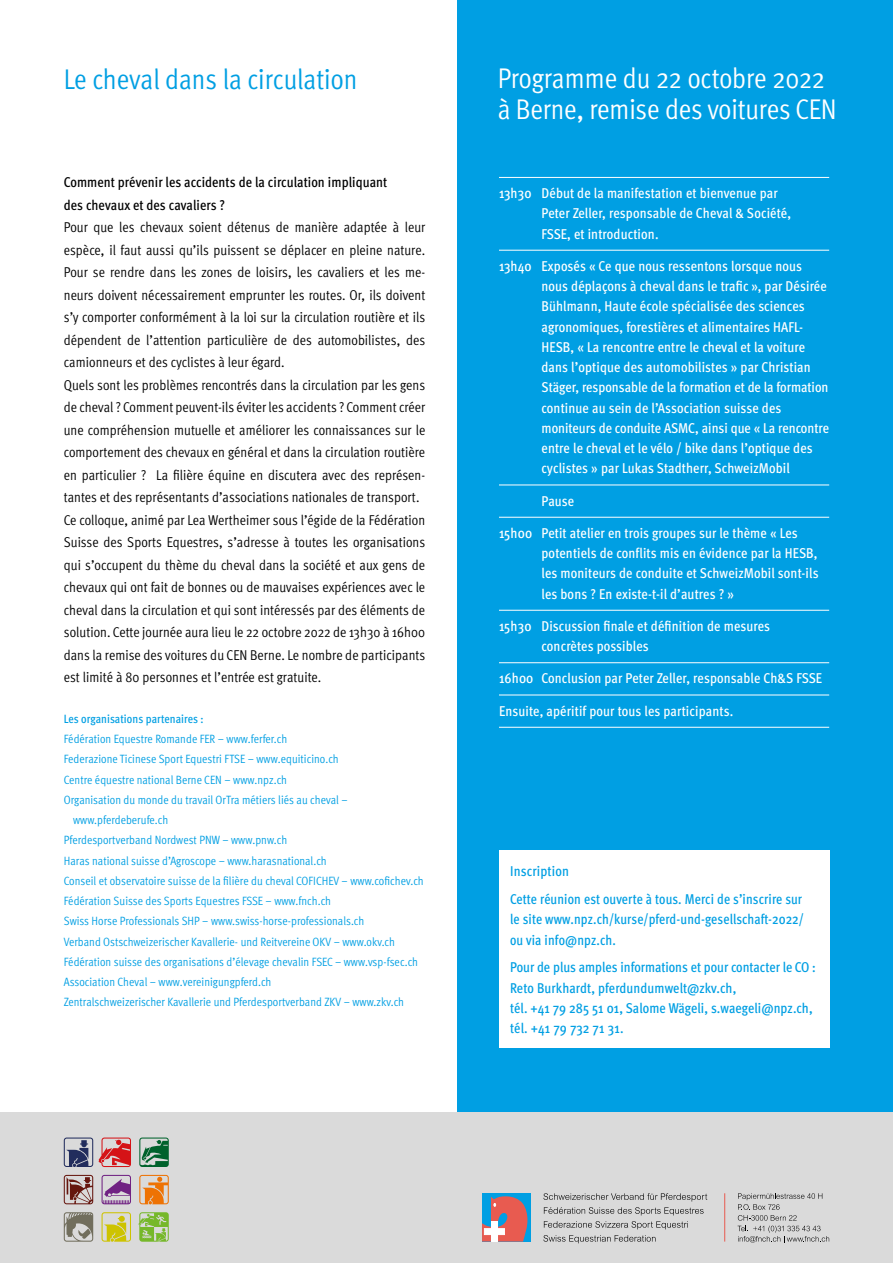
<style>
.page{position:relative;width:893px;height:1263px;background:#fff}
.page>*{position:absolute;margin:0;border:0;box-sizing:border-box;transform-origin:0 0}
.t1{font:28.5px/31.5px "Meta Pro Cond Norm";letter-spacing:-.005em;color:#fff}
.t2{font:28.5px "Meta Pro Cond Norm";letter-spacing:-.005em;color:#009fe3}
.t3{font:14.25px/22.5px "Meta Pro Cond Norm";letter-spacing:.005em;color:#000}
.t4{font:500 condensed 14.25px/20.2px "Meta Pro";letter-spacing:.01em;color:#fff}
.t5{font:500 condensed 14.25px/20.2px "Meta Pro";letter-spacing:.005em;color:#009fe3}
.t6{font:500 condensed 14.25px/22.5px "Meta Pro";letter-spacing:.005em;color:#000}
.t7{font:12px "Meta Pro Cond Norm";letter-spacing:.005em;color:#009fe3}
.t8{font:500 condensed 12px "Meta Pro";letter-spacing:.005em;color:#009fe3}
</style>
<div class="page">
<div style="left:0;top:1112px;width:893px;height:151px;background:#dadada"></div>
<div style="left:457px;top:0;width:436px;height:1112px;background:#009fe3"></div>
<hr style="left:499px;top:177px;width:330px;height:1px;background:#fff">
<hr style="left:499px;top:250px;width:330px;height:1px;background:#fff">
<hr style="left:499px;top:485px;width:330px;height:1px;background:#fff">
<hr style="left:499px;top:517px;width:330px;height:1px;background:#fff">
<hr style="left:499px;top:610px;width:330px;height:1px;background:#fff">
<hr style="left:499px;top:662px;width:330px;height:1px;background:#fff">
<hr style="left:499px;top:695px;width:330px;height:1px;background:#fff">
<hr style="left:499px;top:727px;width:330px;height:1px;background:#fff">
<div style="left:499px;top:850px;width:330px;height:198px;background:#fff"></div>
<svg style="left:64px;top:1175px;width:29px;height:29px"></svg>
<svg style="left:64px;top:1212px;width:29px;height:30px"></svg>
<svg style="left:102px;top:1175px;width:29px;height:29px"></svg>
<svg style="left:102px;top:1212px;width:29px;height:30px"></svg>
<svg style="left:139px;top:1137px;width:30px;height:30px"></svg>
<svg style="left:139px;top:1175px;width:30px;height:29px"></svg>
<svg style="left:138px;top:1212px;width:31px;height:30px"></svg>
<svg style="left:64px;top:1137px;width:67px;height:30px"></svg>
<div style="left:482px;top:1193px;width:48px;height:48px;background:#009fe3"></div>
<svg style="left:482px;top:1196px;width:45px;height:45px"></svg>
<div style="left:491px;top:1221px;width:6px;height:20px;background:#fff"></div>
<div style="left:491px;top:1221px;width:7px;height:20px;border:1px solid #fff"></div>
<div style="left:484px;top:1228px;width:21px;height:7px;background:#fff;border:1px solid #fff"></div>
<svg style="left:543px;top:1193px;width:164px;height:8px"></svg>
<svg style="left:544px;top:1207px;width:160px;height:8px"></svg>
<svg style="left:544px;top:1221px;width:144px;height:8px"></svg>
<svg style="left:543px;top:1235px;width:112px;height:8px"></svg>
<hr style="left:724px;top:1193px;width:1px;height:48px;background:#e85b50">
<svg style="left:738px;top:1193px;width:91px;height:49px"></svg>
<h1 class="t2" style="left:64px;top:58px;width:295px">Le cheval dans la circulation</h1>
<h1 class="t1" style="left:498px;top:60px;width:340px">Programme du 22 octobre 2022 à Berne, remise des voitures CEN</h1>
<p class="t6" style="left:64px;top:170px;width:325px">Comment prévenir les accidents de la circulation impliquant des chevaux et des cavaliers ?</p>
<p class="t3" style="left:64px;top:215px;width:363px">Pour que les chevaux soient détenus de manière adaptée à leur espèce, il faut aussi qu’ils puissent se déplacer en pleine nature.<br>Pour se rendre dans les zones de loisirs, les cavaliers et les me&shy;neurs doivent nécessairement emprunter les routes. Or, ils doivent s’y comporter conformément à la loi sur la circulation routière et ils dépendent de l’attention particulière de des automobilistes, des camionneurs et des cyclistes à leur égard.<br>Quels sont les problèmes rencontrés dans la circulation par les gens de cheval ? Comment peuvent-ils éviter les accidents ? Comment créer une compréhension mutuelle et améliorer les connaissances sur le comportement des chevaux en général et dans la circulation routière en particulier ? La filière équine en discutera avec des représen&shy;tantes et des représentants d’associations nationales de transport.<br>Ce colloque, animé par Lea Wertheimer sous l’égide de la Fédération Suisse des Sports Equestres, s’adresse à toutes les organisations qui s’occupent du thème du cheval dans la société et aux gens de chevaux qui ont fait de bonnes ou de mauvaises expériences avec le cheval dans la circulation et qui sont intéressés par des éléments de solution. Cette journée aura lieu le 22 octobre 2022 de 13h30 à 16h00 dans la remise des voitures du CEN Berne. Le nombre de participants est limité à 80 personnes et l’entrée est gratuite.</p>
<p class="t8" style="left:64px;top:710px;width:141px">Les organisations partenaires :</p>
<p class="t7" style="left:64px;top:730px;width:225px">Fédération Equestre Romande FER – www.ferfer.ch</p>
<p class="t7" style="left:64px;top:750px;width:276px">Federazione Ticinese Sport Equestri FTSE – www.equiticino.ch</p>
<p class="t7" style="left:64px;top:771px;width:225px">Centre équestre national Berne CEN – www.npz.ch</p>
<p class="t7" style="left:64px;top:791px;width:285px">Organisation du monde du travail OrTra métiers liés au cheval –</p>
<p class="t7" style="left:73px;top:811px;width:97px">www.pferdeberufe.ch</p>
<p class="t7" style="left:64px;top:831px;width:225px">Pferdesportverband Nordwest PNW – www.pnw.ch</p>
<p class="t7" style="left:64px;top:852px;width:265px">Haras national suisse d’Agroscope – www.harasnational.ch</p>
<p class="t7" style="left:64px;top:872px;width:361px">Conseil et observatoire suisse de la filière du cheval COFICHEV – www.cofichev.ch</p>
<p class="t7" style="left:64px;top:892px;width:269px">Fédération Suisse des Sports Equestres FSSE – www.fnch.ch</p>
<p class="t7" style="left:64px;top:912px;width:302px">Swiss Horse Professionals SHP – www.swiss-horse-professionals.ch</p>
<p class="t7" style="left:64px;top:933px;width:333px">Verband Ostschweizerischer Kavallerie- und Reitvereine OKV – www.okv.ch</p>
<p class="t7" style="left:64px;top:953px;width:356px">Fédération suisse des organisations d’élevage chevalin FSEC – www.vsp-fsec.ch</p>
<p class="t7" style="left:64px;top:973px;width:209px">Association Cheval – www.vereinigungpferd.ch</p>
<p class="t7" style="left:64px;top:993px;width:342px">Zentralschweizerischer Kavallerie und Pferdesportverband ZKV – www.zkv.ch</p>
<p class="t4" style="left:541px;top:182px;width:251px;text-indent:-43px">13h30 Début de la manifestation et bienvenue par<br>Peter Zeller, responsable de Cheval &amp; Société,<br>FSSE, et introduction.</p>
<p class="t4" style="left:541px;top:255px;width:289px;text-indent:-43px">13h40 Exposés « Ce que nous ressentons lorsque nous nous déplaçons à cheval dans le trafic », par Désirée Bühlmann, Haute école spécialisée des sciences agronomiques, forestières et alimentaires HAFL-HESB, « La rencontre entre le cheval et la voiture dans l’optique des automobilistes » par Christian Stäger, responsable de la formation et de la formation continue au sein de l’Association suisse des moniteurs de conduite ASMC, ainsi que « La rencontre entre le cheval et le vélo / bike dans l’optique des cyclistes » par Lukas Stadtherr, SchweizMobil</p>
<p class="t4" style="left:541px;top:489px;width:34px">Pause</p>
<p class="t4" style="left:541px;top:522px;width:279px;text-indent:-43px">15h00 Petit atelier en trois groupes sur le thème « Les potentiels de conflits mis en évidence par la HESB, les moniteurs de conduite et SchweizMobil sont-ils les bons ? En existe-t-il d’autres ? »</p>
<p class="t4" style="left:541px;top:615px;width:230px;text-indent:-43px">15h30 Discussion finale et définition de mesures concrètes possibles</p>
<p class="t4" style="left:499px;top:667px;width:325px">16h00 Conclusion par Peter Zeller, responsable Ch&amp;S FSSE</p>
<p class="t4" style="left:499px;top:699px;width:236px">Ensuite, apéritif pour tous les participants.</p>
<p class="t5" style="left:510px;top:856px;width:293px;line-height:27.8px">Inscription<br>Cette réunion est ouverte à tous. Merci de s’inscrire sur</p>
<p class="t5" style="left:510px;top:908px;width:295px">le site www.npz.ch/kurse/pferd-und-gesellschaft-2022/ ou via info@npz.ch.</p>
<p class="t5" style="left:510px;top:956px;width:307px">Pour de plus amples informations et pour contacter le CO :<br>Reto Burkhardt, pferdundumwelt@zkv.ch,<br>tél. +41 79 285 51 01, Salome Wägeli, s.waegeli@npz.ch, tél. +41 79 732 71 31.</p>
</div>
